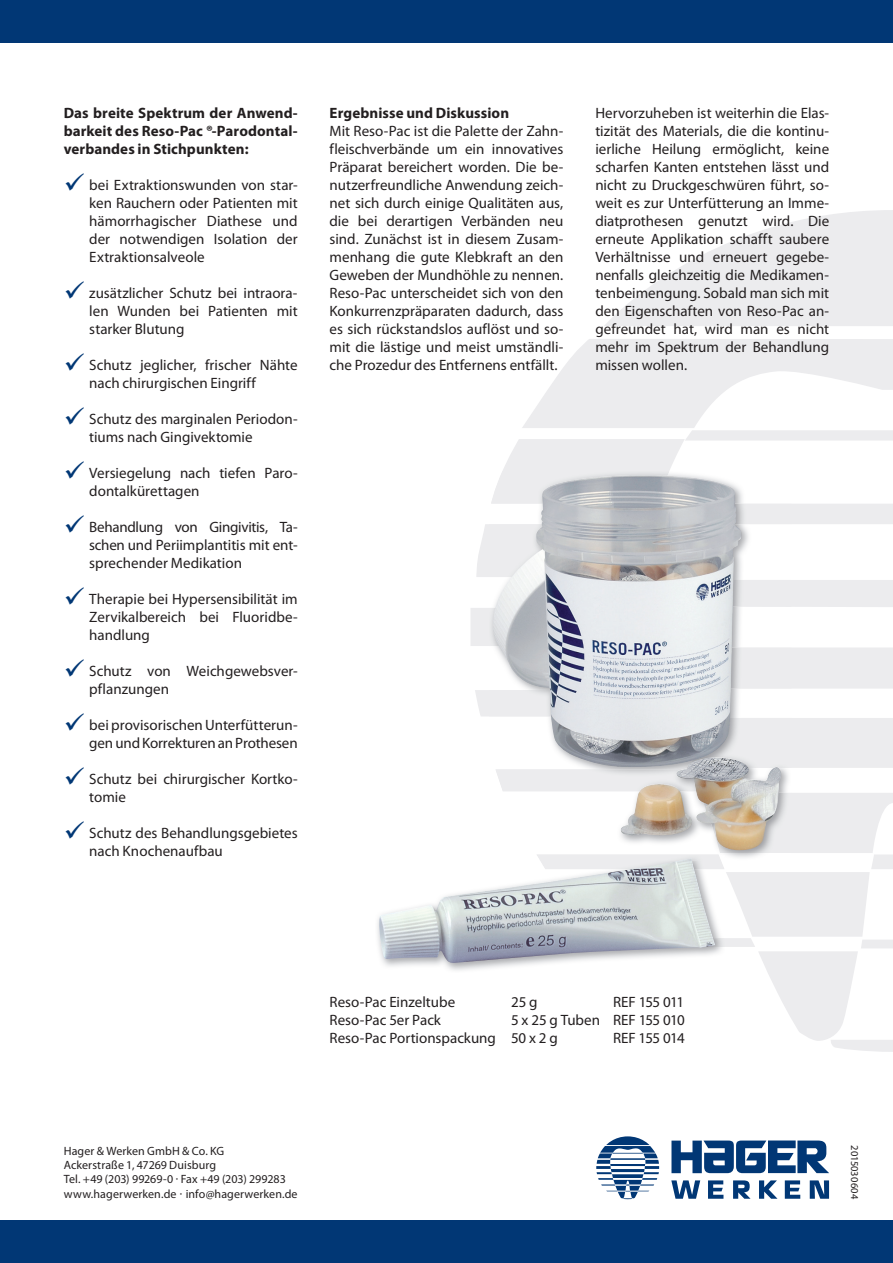
<style>
.page{position:relative;width:893px;height:1263px;background:#fff}
.page>*{position:absolute;margin:0;border:0;box-sizing:border-box;transform-origin:0 0}
.t1{font:15px/18px "Myriad Pro";color:#231f20}
.t2{font:700 15px/18px "Myriad Pro";letter-spacing:.005em;color:#231f20;text-align:justify}
.t3{font:15px "Myriad Pro";letter-spacing:-.04em;color:#231f20}
.t4{font:12px/14.4px "Myriad Pro";letter-spacing:.005em;color:#231f20}
.t5{font:10.5px "Myriad Pro";letter-spacing:.005em;color:#231f20}
.s1{color:#013775}
</style>
<div class="page">
<svg style="left:604px;top:210px;width:289px;height:116px"></svg>
<svg style="left:471px;top:339px;width:422px;height:713px"></svg>
<div style="left:0;top:1220px;width:893px;height:43px;background:#013775"></div>
<div style="left:0;top:0;width:893px;height:43px;background:#013775"></div>
<svg style="left:596px;top:1136px;width:63px;height:63px"></svg>
<svg style="left:671px;top:1140px;width:158px;height:33px"></svg>
<svg style="left:733px;top:1180px;width:17px;height:19px"></svg>
<svg style="left:671px;top:1180px;width:29px;height:19px"></svg>
<svg style="left:708px;top:1180px;width:15px;height:19px"></svg>
<svg style="left:759px;top:1180px;width:18px;height:19px"></svg>
<svg style="left:785px;top:1180px;width:15px;height:19px"></svg>
<svg style="left:810px;top:1180px;width:19px;height:19px"></svg>
<img style="left:489px;top:471px;width:302px;height:389px">
<img style="left:491px;top:471px;width:178px;height:33px">
<img style="left:782px;top:504px;width:9px;height:20px">
<img style="left:782px;top:580px;width:9px;height:27px">
<img style="left:782px;top:647px;width:9px;height:42px">
<img style="left:782px;top:718px;width:9px;height:50px">
<img style="left:701px;top:793px;width:90px;height:60px">
<img style="left:536px;top:854px;width:183px;height:1px">
<img style="left:492px;top:475px;width:290px;height:376px">
<img style="left:377px;top:855px;width:348px;height:118px">
<img style="left:715px;top:860px;width:9px;height:9px">
<img style="left:715px;top:938px;width:10px;height:9px">
<img style="left:489px;top:855px;width:236px;height:5px">
<img style="left:537px;top:855px;width:184px;height:5px">
<img style="left:378px;top:858px;width:337px;height:106px">
<p class="t2" style="left:64px;top:103px;width:235px">Das breite Spektrum der Anwend&shy;barkeit des Reso-Pac ®-Parodontal&shy;verbandes in Stichpunkten:</p>
<p class="t1" style="left:89px;top:175px;width:210px;text-align:justify;text-indent:-26px"><span class="s1">✓</span> bei Extraktionswunden von star&shy;ken Rauchern oder Patienten mit hämorrhagischer Diathese und der notwendigen Isolation der Extraktionsalveole</p>
<p class="t1" style="left:89px;top:283px;width:210px;text-align:justify;text-indent:-26px"><span class="s1">✓</span> zusätzlicher Schutz bei intraora&shy;len Wunden bei Patienten mit starker Blutung</p>
<p class="t1" style="left:89px;top:355px;width:210px;text-indent:-26px"><span class="s1">✓</span> Schutz jeglicher, frischer Nähte nach chirurgischen Eingriff</p>
<p class="t1" style="left:89px;top:409px;width:210px;text-indent:-26px"><span class="s1">✓</span> Schutz des marginalen Periodon&shy;tiums nach Gingivektomie</p>
<p class="t1" style="left:89px;top:463px;width:210px;text-indent:-26px"><span class="s1">✓</span> Versiegelung nach tiefen Paro&shy;dontalkürettagen</p>
<p class="t1" style="left:89px;top:517px;width:210px;text-align:justify;text-indent:-26px"><span class="s1">✓</span> Behandlung von Gingivitis, Ta&shy;schen und Periimplantitis mit ent&shy;sprechender Medikation</p>
<p class="t1" style="left:89px;top:589px;width:210px;text-align:justify;text-indent:-26px"><span class="s1">✓</span> Therapie bei Hypersensibilität im Zervikalbereich bei Fluoridbe&shy;handlung</p>
<p class="t1" style="left:89px;top:661px;width:210px;text-indent:-26px"><span class="s1">✓</span> Schutz von Weichgewebsver&shy;pflanzungen</p>
<p class="t1" style="left:64px;top:715px;width:235px;text-align:right"><span class="s1">✓</span> bei provisorischen Unterfütterun&shy;gen und Korrekturen an Prothesen</p>
<p class="t1" style="left:89px;top:769px;width:210px;text-indent:-26px"><span class="s1">✓</span> Schutz bei chirurgischer Kortko&shy;tomie</p>
<p class="t1" style="left:89px;top:823px;width:210px;text-indent:-26px"><span class="s1">✓</span> Schutz des Behandlungsgebietes nach Knochenaufbau</p>
<p class="t2" style="left:330px;top:103px;width:181px">Ergebnisse und Diskussion</p>
<p class="t1" style="left:330px;top:121px;width:235px;text-align:justify">Mit Reso-Pac ist die Palette der Zahn&shy;fleischverbände um ein innovatives Präparat bereichert worden. Die be&shy;nutzerfreundliche Anwendung zeich&shy;net sich durch einige Qualitäten aus, die bei derartigen Verbänden neu sind. Zunächst ist in diesem Zusam&shy;menhang die gute Klebkraft an den Geweben der Mundhöhle zu nennen.<br>Reso-Pac unterscheidet sich von den Konkurrenzpräparaten dadurch, dass es sich rückstandslos auflöst und so&shy;mit die lästige und meist umständli&shy;che Prozedur des Entfernens entfällt.</p>
<p class="t1" style="left:595px;top:103px;width:235px;text-align:justify">Hervorzuheben ist weiterhin die Elas&shy;tizität des Materials, die die kontinu&shy;ierliche Heilung ermöglicht, keine scharfen Kanten entstehen lässt und nicht zu Druckgeschwüren führt, so&shy;weit es zur Unterfütterung an Imme&shy;diatprothesen genutzt wird. Die erneute Applikation schafft saubere Verhältnisse und erneuert gegebe&shy;nenfalls gleichzeitig die Medikamen&shy;tenbeimengung. Sobald man sich mit den Eigenschaften von Reso-Pac an&shy;gefreundet hat, wird man es nicht mehr im Spektrum der Behandlung missen wollen.</p>
<p class="t1" style="left:330px;top:993px;width:127px">Reso-Pac Einzeltube</p>
<p class="t1" style="left:511px;top:993px;width:28px">25 g</p>
<p class="t3" style="left:613px;top:993px;width:73px">REF 155 011</p>
<p class="t1" style="left:330px;top:1011px;width:113px">Reso-Pac 5er Pack</p>
<p class="t1" style="left:330px;top:1011px;width:357px;text-indent:182px">5 x 25 g Tuben REF 155 010<br>Reso-Pac Portionspackung 50 x 2 g</p>
<p class="t3" style="left:613px;top:1029px;width:73px">REF 155 014</p>
<p class="t4" style="left:64px;top:1143px;width:235px">Hager &amp; Werken GmbH &amp; Co. KG<br>Ackerstraße 1, 47269 Duisburg<br>Tel. +49 (203) 99269-0 · Fax +49 (203) 299283 www.hagerwerken.de · info@hagerwerken.de</p>
<p class="t5" style="left:861px;top:1145px;width:55px;rotate:90deg">2015030604</p>
</div>
